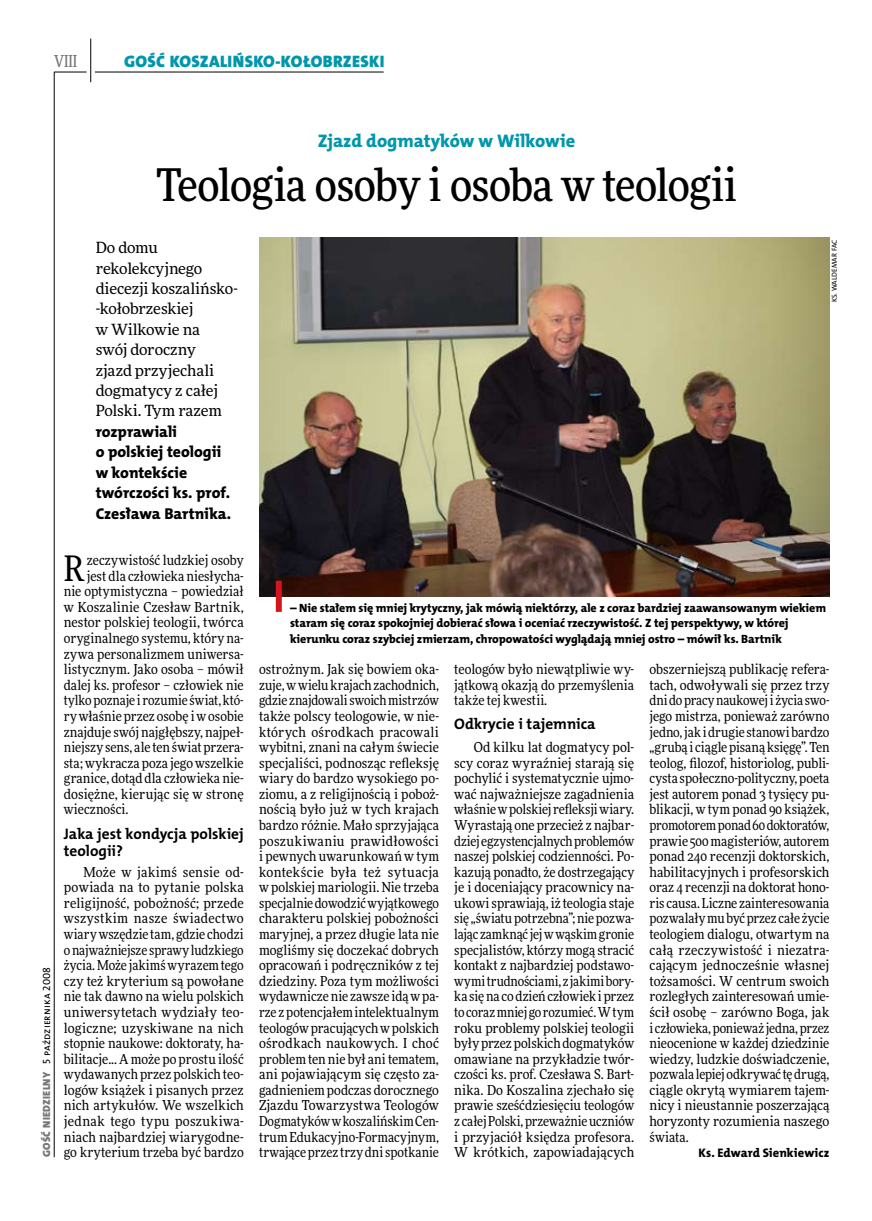
<style>
.page{position:relative;width:872px;height:1221px;background:#fff}
.page>*{position:absolute;margin:0;border:0;box-sizing:border-box;transform-origin:0 0}
.t1{font:500 45px "Freeday Narrow";letter-spacing:-.015em;color:#000}
.t2{font:35.25px "Freeday Narrow News";color:#000}
.t3{font:18.3px "The Mix HP8 Ex Bld";letter-spacing:-.005em;color:#0097aa}
.t4{font:16.65px "The Mix HP9 Blk";letter-spacing:.02em;color:#0097aa}
.t5{font:500 16.5px "Freeday Narrow";color:#787779;scale:.9 1}
.t6{font:15.75px/20.4px "The Mix HP8 Ex Bld";color:#000}
.t7{font:15.45px/20.4px "Freeday News";letter-spacing:-.01em;color:#000}
.t8{font:15.3px/17.7px "The Mix HP7 Bld";letter-spacing:-.015em;color:#000}
.t9{font:13.8px/15.6px "Freeday Narrow News";letter-spacing:.005em;color:#000;text-align:justify}
.t10{font:12.45px "The Mix HP8 Ex Bld";letter-spacing:.01em;color:#000}
.t11{font:12px/15.6px "The Mix HP8 Ex Bld";letter-spacing:-.005em;color:#000}
.t12{font:10.5px "The Mix HP5 Plain";letter-spacing:.01em;color:#000}
.t13{font:7.2px "The Mix HP5 Plain";color:#000}
.s1{font-family:"The Mix HP9 Blk";color:#787779}
</style>
<div class="page">
<hr style="left:54px;top:72px;width:1px;height:1085px;background:#000">
<hr style="left:90px;top:39px;width:1px;height:43px;background:#000">
<hr style="left:54px;top:72px;width:33px;height:1px;background:#000">
<hr style="left:95px;top:72px;width:289px;height:1px;background:#000">
<img style="left:259px;top:238px;width:570px;height:358px">
<div style="left:276px;top:580px;width:6px;height:32px;background:#d4151f"></div>
<p class="t5" style="left:54px;top:50px;width:27px">VIII</p>
<p class="t4" style="left:124px;top:50px;width:262px">GOŚĆ KOSZALIŃSKO-KOŁOBRZESKI</p>
<h3 class="t3" style="left:318px;top:129px;width:259px">Zjazd dogmatyków w Wilkowie</h3>
<h1 class="t1" style="left:156px;top:157px;width:582px">Teologia osoby i osoba w teologii</h1>
<p class="t7" style="left:96px;top:237px;width:144px">Do domu rekolekcyjnego diecezji koszalińsko--kołobrzeskiej<br>w Wilkowie na<br>swój doroczny<br>zjazd przyjechali dogmatycy z całej<br>Polski. Tym razem</p>
<p class="t6" style="left:96px;top:421px;width:137px">rozprawiali<br>o polskiej teologii w kontekście twórczości ks. prof.<br>Czesława Bartnika.</p>
<p class="t13" style="left:830px;top:302px;width:64px;rotate:-90deg">ks. Waldemar Fac</p>
<p class="t12" style="left:40px;top:1156px;width:192px;rotate:-90deg"><span class="s1">GOŚĆ NIEDZIELNY</span> 5 października 2008</p>
<h2 class="t2" style="left:64px;top:546px;width:22px">R</h2>
<p class="t9" style="left:87px;top:552px;width:158px">zeczywistość ludzkiej osoby</p>
<p class="t9" style="left:87px;top:568px;width:158px">jest dla człowieka niesłycha-</p>
<p class="t9" style="left:64px;top:583px;width:181px">nie optymistyczna – powiedział</p>
<p class="t9" style="left:64px;top:599px;width:181px">w Koszalinie Czesław Bartnik,</p>
<p class="t9" style="left:64px;top:614px;width:181px">nestor polskiej teologii, twórca</p>
<p class="t9" style="left:64px;top:630px;width:181px">oryginalnego systemu, który na-</p>
<p class="t9" style="left:64px;top:645px;width:181px">zywa personalizmem uniwersa-</p>
<p class="t9" style="left:64px;top:661px;width:181px">listycznym. Jako osoba – mówił</p>
<p class="t9" style="left:64px;top:677px;width:181px">dalej ks. profesor – człowiek nie</p>
<p class="t9" style="left:64px;top:692px;width:181px">tylko poznaje i rozumie świat, któ-</p>
<p class="t9" style="left:64px;top:708px;width:181px">ry właśnie przez osobę i w osobie</p>
<p class="t9" style="left:64px;top:723px;width:181px">znajduje swój najgłębszy, najpeł-</p>
<p class="t9" style="left:64px;top:739px;width:181px">niejszy sens, ale ten świat przera-</p>
<p class="t9" style="left:64px;top:754px;width:181px">sta; wykracza poza jego wszelkie</p>
<p class="t9" style="left:64px;top:770px;width:181px">granice, dotąd dla człowieka nie-</p>
<p class="t9" style="left:64px;top:786px;width:181px">dosiężne, kierując się w stronę</p>
<p class="t9" style="left:64px;top:801px;width:66px">wieczności.</p>
<p class="t8" style="left:64px;top:824px;width:182px">Jaka jest kondycja polskiej teologii?</p>
<p class="t9" style="left:64px;top:863px;width:181px;text-indent:20px">Może w jakimś sensie od&shy;powiada na to pytanie polska religijność, pobożność; przede wszystkim nasze świadectwo wiary wszędzie tam, gdzie chodzi onajważniejsze sprawy ludzkiego życia. Może jakimś wyrazem tego czy też kryterium są powołane nie tak dawno na wielu polskich uniwersytetach wydziały teo&shy;logiczne; uzyskiwane na nich stopnie naukowe: doktoraty, ha&shy;bilitacje... A może po prostu ilość wydawanych przez polskich teo&shy;logów książek i pisanych przez nich artykułów. We wszelkich jednak tego typu poszukiwa&shy;niach najbardziej wiarygodne&shy;go kryterium trzeba być bardzo</p>
<p class="t11" style="left:290px;top:600px;width:537px">– Nie stałem się mniej krytyczny, jak mówią niektórzy, ale z coraz bardziej zaawansowanym wiekiem staram się coraz spokojniej dobierać słowa i oceniać rzeczywistość. Z tej perspektywy, w której kierunku coraz szybciej zmierzam, chropowatości wyglądają mniej ostro – mówił ks. Bartnik</p>
<p class="t9" style="left:259px;top:661px;width:181px">ostrożnym. Jak się bowiem oka&shy;zuje, wwielu krajach zachodnich, gdzie znajdowali swoich mistrzów także polscy teologowie, w nie&shy;których ośrodkach pracowali wybitni, znani na całym świecie specjaliści, podnosząc refleksję wiary do bardzo wysokiego po&shy;ziomu, a z religijnością i poboż&shy;nością było już w tych krajach bardzo różnie. Mało sprzyjająca poszukiwaniu prawidłowości i pewnych uwarunkowań w tym kontekście była też sytuacja w polskiej mariologii. Nie trzeba specjalnie dowodzić wyjątkowego charakteru polskiej pobożności maryjnej, a przez długie lata nie mogliśmy się doczekać dobrych opracowań i podręczników z tej dziedziny. Poza tym możliwości wydawnicze nie zawsze idą w pa&shy;rze z potencjałem intelektualnym teologów pracujących w polskich ośrodkach naukowych. I choć problem ten nie był ani tematem, ani pojawiającym się często za&shy;gadnieniem podczas dorocznego Zjazdu Towarzystwa Teologów Dogmatyków wkoszalińskim Cen&shy;trum Edukacyjno-Formacyjnym, trwające przez trzy dni spotkanie</p>
<p class="t9" style="left:454px;top:661px;width:181px">teologów było niewątpliwie wy&shy;jątkową okazją do przemyślenia także tej kwestii.</p>
<p class="t8" style="left:454px;top:715px;width:143px">Odkrycie i tajemnica</p>
<p class="t9" style="left:454px;top:739px;width:181px;text-indent:20px">Od kilku lat dogmatycy pol&shy;scy coraz wyraźniej starają się pochylić i systematycznie ujmo&shy;wać najważniejsze zagadnienia właśnie wpolskiej refleksji wiary.<br>Wyrastają one przecież z najbar&shy;dziej egzystencjalnych problemów naszej polskiej codzienności. Po&shy;kazują ponadto, że dostrzegający je i doceniający pracownicy na&shy;ukowi sprawiają, iż teologia staje się „światu potrzebna”; nie pozwa&shy;lając zamknąć jej wwąskim gronie specjalistów, którzy mogą stracić kontakt z najbardziej podstawo&shy;wymi trudnościami, zjakimi bory&shy;ka się na co dzień człowiek i przez to coraz mniej go rozumieć. Wtym roku problemy polskiej teologii były przez polskich dogmatyków omawiane na przykładzie twór&shy;czości ks. prof. Czesława S. Bart&shy;nika. Do Koszalina zjechało się prawie sześćdziesięciu teologów z całej Polski, przeważnie uczniów i przyjaciół księdza profesora.<br>W krótkich, zapowiadających</p>
<p class="t9" style="left:649px;top:661px;width:181px">obszerniejszą publikację refera&shy;tach, odwoływali się przez trzy dni do pracy naukowej i życia swo&shy;jego mistrza, ponieważ zarówno jedno, jak idrugie stanowi bardzo „grubą i ciągle pisaną księgę”. Ten teolog, filozof, historiolog, publi&shy;cysta społeczno-polityczny, poeta jest autorem ponad 3 tysięcy pu&shy;blikacji, w tym ponad 90 książek, promotorem ponad 60 doktoratów, prawie 500 magisteriów, autorem ponad 240 recenzji doktorskich, habilitacyjnych i profesorskich oraz 4 recenzji na doktorat hono&shy;ris causa. Liczne zainteresowania pozwalały mu być przez całe życie teologiem dialogu, otwartym na całą rzeczywistość i niezatra&shy;cającym jednocześnie własnej tożsamości. W centrum swoich rozległych zainteresowań umie&shy;ścił osobę – zarówno Boga, jak i człowieka, ponieważ jedna, przez nieocenione w każdej dziedzinie wiedzy, ludzkie doświadczenie, pozwala lepiej odkrywać tę drugą, ciągle okrytą wymiarem tajem&shy;nicy i nieustannie poszerzającą horyzonty rozumienia naszego świata.</p>
<p class="t10" style="left:698px;top:1144px;width:132px">Ks. Edward Sienkiewicz</p>
</div>
